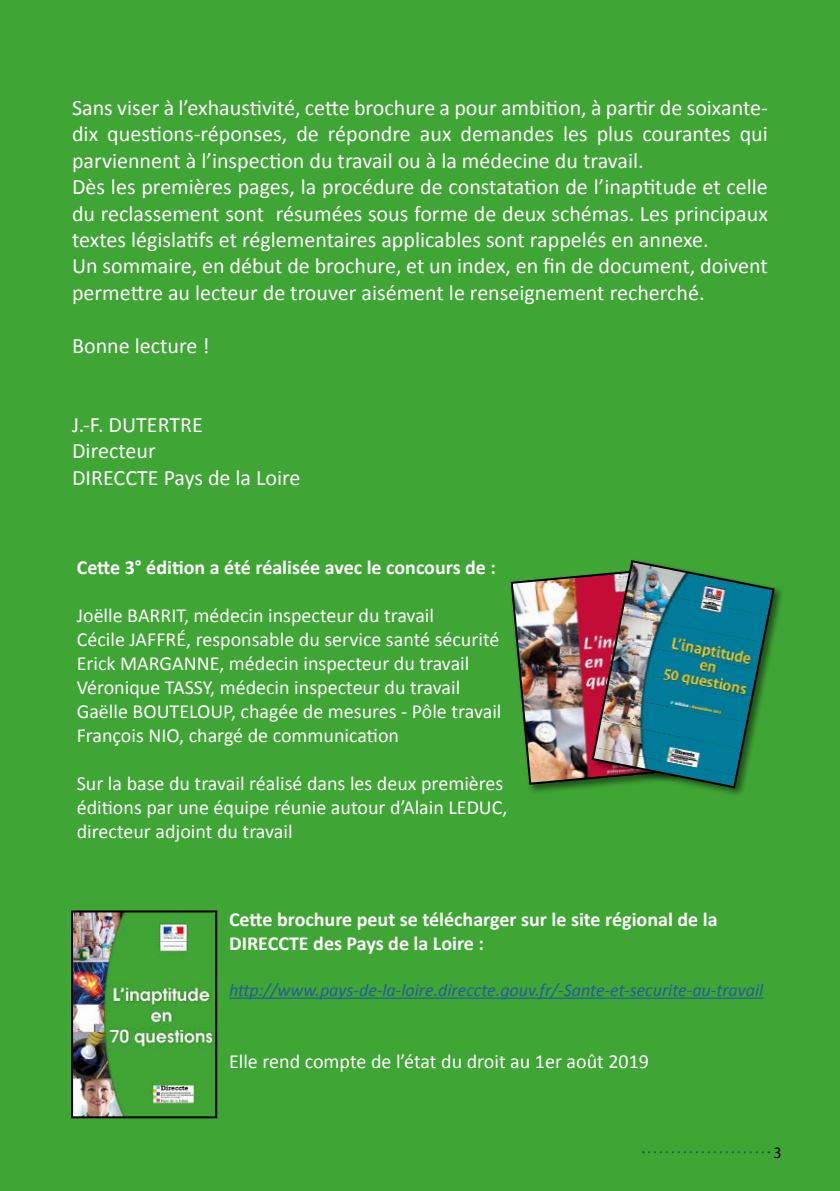
<style>
.page{position:relative;width:840px;height:1191px;background:#fff}
.page>*{position:absolute;margin:0;border:0;box-sizing:border-box;transform-origin:0 0}
.t1{font:22px/26.4px "Calibri";color:#fff}
.t2{font:20px/24px "Calibri";color:#fff}
.t3{font:700 20px/24px "Calibri";color:#fff}
.t4{font:italic 18px "Calibri";color:#265b9b}
.t5{font:16px "Myriad Pro";color:#000}
</style>
<div class="page">
<div style="left:0;top:0;width:839px;height:1191px;background:#3fa535"></div>
<hr style="left:229px;top:997px;width:534px;height:1px;background:#265b9b">
<svg style="left:642px;top:1151px;width:126px;height:2px"></svg>
<div style="left:508px;top:566px;width:176px;height:229px;background:#000;opacity:.5"></div>
<img style="left:509px;top:567px;width:80px;height:219px">
<div style="left:589px;top:559px;width:195px;height:239px;background:#000;opacity:.5"></div>
<img style="left:590px;top:559px;width:185px;height:230px">
<img style="left:74px;top:913px;width:140px;height:202px">
<div style="left:71px;top:910px;width:146px;height:208px;border:2px solid #000"></div>
<p class="t1" style="left:72px;top:94px;width:697px">Sans viser à l’exhaustivité, cette brochure a pour ambition, à partir de soixante&shy;dix questions-réponses, de répondre aux demandes les plus courantes qui parviennent à l’inspection du travail ou à la médecine du travail.<br>Dès les premières pages, la procédure de constatation de l’inaptitude et celle du reclassement sont résumées sous forme de deux schémas. Les principaux textes législatifs et réglementaires applicables sont rappelés en annexe.<br>Un sommaire, en début de brochure, et un index, en fin de document, doivent permettre au lecteur de trouver aisément le renseignement recherché.</p>
<p class="t1" style="left:72px;top:332px;width:139px">Bonne lecture !</p>
<p class="t1" style="left:72px;top:411px;width:230px">J.-F. DUTERTRE<br>Directeur<br>DIRECCTE Pays de la Loire</p>
<p class="t3" style="left:77px;top:555px;width:420px">Cette 3° édition a été réalisée avec le concours de :</p>
<p class="t2" style="left:77px;top:603px;width:426px">Joëlle BARRIT, médecin inspecteur du travail<br>Cécile JAFFRÉ, responsable du service santé sécurité Erick MARGANNE, médecin inspecteur du travail Véronique TASSY, médecin inspecteur du travail Gaëlle BOUTELOUP, chagée de mesures - Pôle travail François NIO, chargé de communication</p>
<p class="t2" style="left:77px;top:771px;width:432px">Sur la base du travail réalisé dans les deux premières éditions par une équipe réunie autour d’Alain LEDUC, directeur adjoint du travail</p>
<p class="t3" style="left:229px;top:907px;width:490px">Cette brochure peut se télécharger sur le site régional de la<br>DIRECCTE des Pays de la Loire :</p>
<p class="t4" style="left:229px;top:977px;width:535px">http://www.pays-de-la-loire.direccte.gouv.fr/-Sante-et-securite-au-travail</p>
<p class="t2" style="left:229px;top:1049px;width:421px">Elle rend compte de l’état du droit au 1er août 2019</p>
<p class="t5" style="left:773px;top:1146px;width:10px">3</p>
</div>
